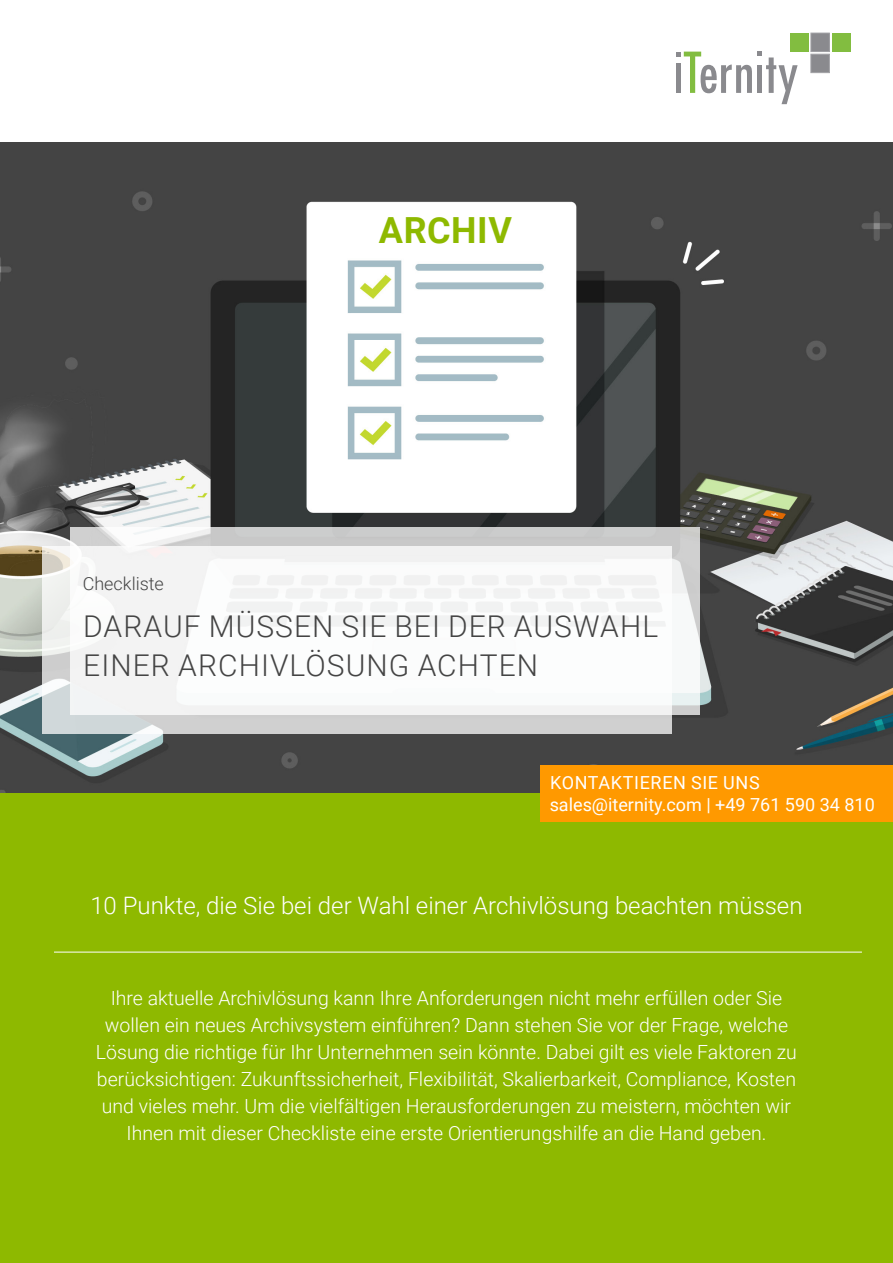
<style>
.page{position:relative;width:893px;height:1263px;background:#fff}
.page>*{position:absolute;margin:0;border:0;box-sizing:border-box;transform-origin:0 0}
.Text_weiß_klein_cent{font:700 36px "Roboto";letter-spacing:.015em;color:#8eb900}
.Headline_1{font:300 30px/39px "Roboto";letter-spacing:.035em;color:#444}
.Headline_1_weiß_cent{font:300 24px "Roboto";color:#fff}
.Leadtext_weiß{font:300 19.5px/27px "Roboto";color:#fff;text-align:center}
.t1{font:18px "Roboto";color:#fff}
.t2{font:18px "Roboto";letter-spacing:.035em;color:#fff}
.Fließtext{font:300 18px "Roboto";color:#444}
</style>
<div class="page">
<img style="left:0;top:142px;width:893px;height:651px">
<div style="left:0;top:793px;width:893px;height:470px;background:#8eb900"></div>
<div style="left:540px;top:765px;width:353px;height:56px;background:#f90"></div>
<svg style="left:676px;top:51px;width:122px;height:53px"></svg>
<div style="left:811px;top:33px;width:18px;height:19px;background:#8a8a8e"></div>
<div style="left:811px;top:33px;width:18px;height:19px;border:1px solid #a1a1a5"></div>
<div style="left:790px;top:33px;width:18px;height:19px;background:#82bd40"></div>
<div style="left:832px;top:33px;width:18px;height:19px;background:#82bd40"></div>
<div style="left:811px;top:54px;width:18px;height:19px;background:#8a8a8e;border:1px solid #a1a1a5"></div>
<svg style="left:43px;top:546px;width:629px;height:187px;background:#d5d7d6"></svg>
<svg style="left:70px;top:528px;width:629px;height:187px"></svg>
<hr style="left:54px;top:952px;width:808px;height:1px;background:#fff">
<p class="Text_weiß_klein_cent" style="left:379px;top:205px;width:134px">ARCHIV</p>
<p class="Fließtext" style="left:83px;top:571px;width:83px">Checkliste</p>
<p class="Headline_1" style="left:83px;top:606px;width:576px">DARAUF MÜSSEN SIE BEI DER AUSWAHL<br>EINER ARCHIVLÖSUNG ACHTEN</p>
<p class="t2" style="left:550px;top:769px;width:211px">KONTAKTIEREN SIE UNS</p>
<p class="t1" style="left:550px;top:792px;width:327px">sales@iternity.com | +49 761 590 34 810</p>
<p class="Headline_1_weiß_cent" style="left:90px;top:889px;width:714px">10 Punkte, die Sie bei der Wahl einer Archivlösung beachten müssen</p>
<p class="Leadtext_weiß" style="left:96px;top:983px;width:702px">Ihre aktuelle Archivlösung kann Ihre Anforderungen nicht mehr erfüllen oder Sie wollen ein neues Archivsystem einführen? Dann stehen Sie vor der Frage, welche Lösung die richtige für Ihr Unternehmen sein könnte. Dabei gilt es viele Faktoren zu berücksichtigen: Zukunftssicherheit, Flexibilität, Skalierbarkeit, Compliance, Kosten und vieles mehr. Um die vielfältigen Herausforderungen zu meistern, möchten wir Ihnen mit dieser Checkliste eine erste Orientierungshilfe an die Hand geben.</p>
</div>
